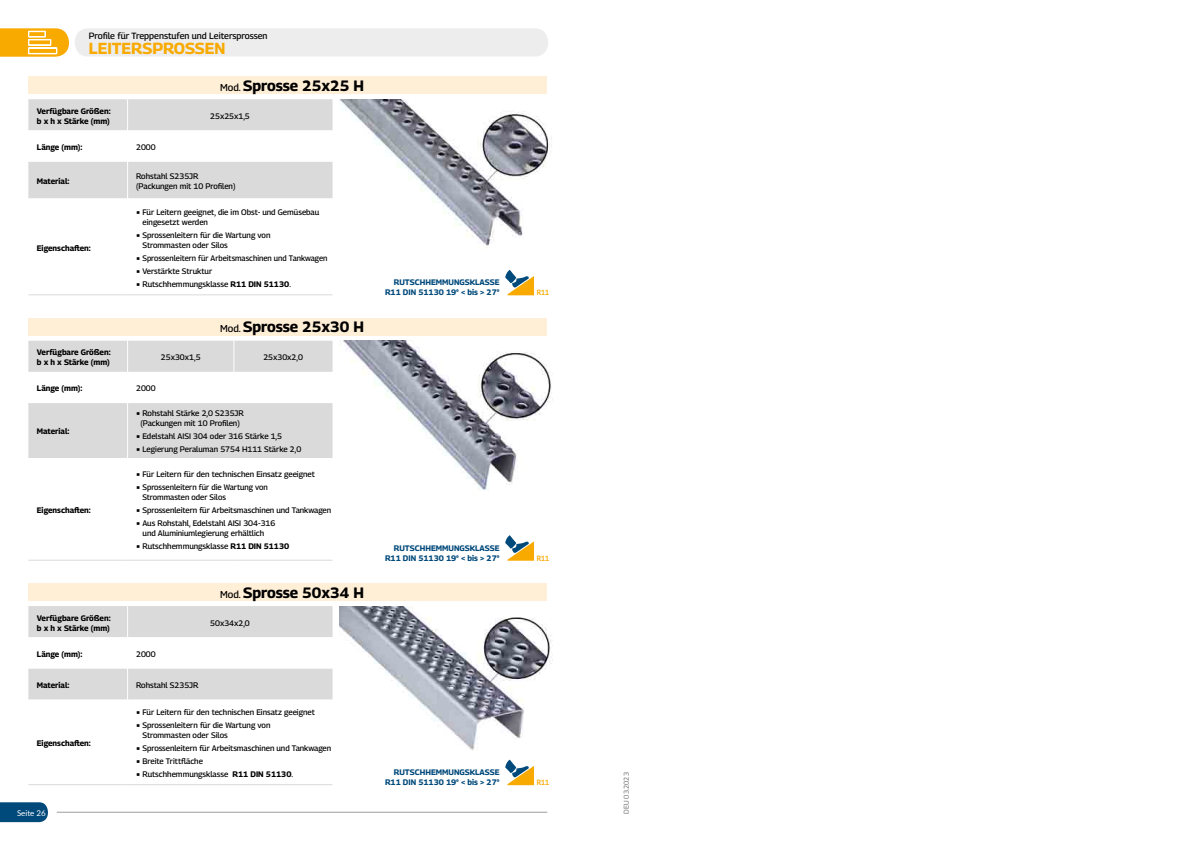
<style>
.page{position:relative;width:1191px;height:842px;background:#fff}
.page>*{position:absolute;margin:0;border:0;box-sizing:border-box;transform-origin:0 0}
.t1{font:700 16px "Georama";color:#f8aa00}
.t2{font:700 15px "Georama";color:#000}
.t3{font:500 9px "Georama";color:#000}
.t4{font:500 8px/10px "Georama";color:#000}
.t5{font:700 8px/10px "Georama";color:#000}
.t6{font:700 8px/10px "Georama";color:#00497b;text-align:right}
.t7{font:8px "Lato";color:#fff}
.t8{font:600 7.5px "Georama";color:#f8aa00;scale:.85 1}
.t9{font:7px "Georama";color:#706f6f}
.s1{font-weight:500;font-size:10px}
.s2{font-weight:700}
</style>
<div class="page">
<svg style="left:0;top:802px;width:48px;height:20px"></svg>
<hr style="left:57px;top:812px;width:490px;height:1px;background:#9d9d9c">
<div style="left:75px;top:28px;width:473px;height:29px;background:#ededed;border-radius:13px"></div>
<svg style="left:0;top:28px;width:69px;height:29px"></svg>
<div style="left:28px;top:99px;width:304px;height:31px;background:#dadada"></div>
<div style="left:28px;top:162px;width:304px;height:36px;background:#dadada"></div>
<hr style="left:127px;top:99px;width:1px;height:31px;background:#fff">
<hr style="left:127px;top:162px;width:1px;height:36px;background:#fff">
<hr style="left:28px;top:294px;width:100px;height:1px;background:#dadada">
<hr style="left:128px;top:294px;width:204px;height:1px;background:#dadada">
<div style="left:28px;top:341px;width:304px;height:31px;background:#dadada"></div>
<svg style="left:28px;top:403px;width:304px;height:157px"></svg>
<hr style="left:127px;top:341px;width:1px;height:31px;background:#fff">
<hr style="left:233px;top:341px;width:1px;height:31px;background:#fff">
<hr style="left:127px;top:403px;width:1px;height:55px;background:#fff">
<hr style="left:28px;top:560px;width:100px;height:1px;background:#dadada">
<hr style="left:127px;top:458px;width:1px;height:102px;background:#fff">
<hr style="left:128px;top:560px;width:106px;height:1px;background:#dadada">
<hr style="left:234px;top:560px;width:98px;height:1px;background:#dadada">
<img style="left:339px;top:99px;width:213px;height:147px">
<img style="left:339px;top:341px;width:214px;height:150px">
<img style="left:339px;top:606px;width:214px;height:154px">
<div style="left:28px;top:77px;width:519px;height:17px;background:#ffefd7"></div>
<div style="left:28px;top:318px;width:519px;height:17px;background:#ffefd7"></div>
<div style="left:28px;top:583px;width:519px;height:17px;background:#ffefd7"></div>
<div style="left:28px;top:606px;width:304px;height:31px;background:#dadada"></div>
<div style="left:28px;top:668px;width:304px;height:32px;background:#dadada"></div>
<hr style="left:127px;top:606px;width:1px;height:31px;background:#fff">
<hr style="left:127px;top:668px;width:1px;height:32px;background:#fff">
<hr style="left:28px;top:784px;width:100px;height:1px;background:#dadada">
<hr style="left:128px;top:784px;width:204px;height:1px;background:#dadada">
<svg style="left:505px;top:270px;width:29px;height:25px"></svg>
<svg style="left:505px;top:535px;width:29px;height:26px"></svg>
<svg style="left:505px;top:760px;width:29px;height:25px"></svg>
<p class="t3" style="left:89px;top:30px;width:180px">Profile für Treppenstufen und Leitersprossen</p>
<h1 class="t1" style="left:89px;top:37px;width:138px">LEITERSPROSSEN</h1>
<h2 class="t2" style="left:220px;top:75px;width:145px"><span class="s1">Mod.</span> Sprosse 25x25 H</h2>
<p class="t5" style="left:37px;top:106px;width:75px">Verfügbare Größen: b x h x Stärke (mm)</p>
<p class="t4" style="left:210px;top:111px;width:41px">25x25x1,5</p>
<p class="t5" style="left:37px;top:142px;width:47px">Länge (mm):</p>
<p class="t4" style="left:136px;top:142px;width:21px">2000</p>
<p class="t5" style="left:37px;top:176px;width:34px">Material:</p>
<p class="t4" style="left:136px;top:171px;width:101px">Rohstahl S235JR (Packungen mit 10 Profilen)</p>
<p class="t5" style="left:37px;top:242px;width:55px">Eigenschaften:</p>
<p class="t4" style="left:142px;top:206px;width:178px;text-indent:-6px">■ Für Leitern geeignet, die im Obst- und Gemüsebau eingesetzt werden</p>
<p class="t4" style="left:142px;top:229px;width:129px;text-indent:-6px">■ Sprossenleitern für die Wartung von<br>Strommasten oder Silos</p>
<p class="t4" style="left:136px;top:252px;width:193px">■ Sprossenleitern für Arbeitsmaschinen und Tankwagen</p>
<p class="t4" style="left:136px;top:265px;width:78px">■ Verstärkte Struktur</p>
<p class="t4" style="left:136px;top:278px;width:156px">■ Rutschhemmungsklasse <span class="s2">R11 DIN 51130</span>.</p>
<h2 class="t2" style="left:220px;top:316px;width:145px"><span class="s1">Mod.</span> Sprosse 25x30 H</h2>
<p class="t5" style="left:37px;top:347px;width:75px">Verfügbare Größen: b x h x Stärke (mm)</p>
<p class="t4" style="left:161px;top:352px;width:41px">25x30x1,5</p>
<p class="t4" style="left:263px;top:352px;width:41px">25x30x2,0</p>
<p class="t5" style="left:37px;top:383px;width:47px">Länge (mm):</p>
<p class="t4" style="left:136px;top:383px;width:21px">2000</p>
<p class="t5" style="left:37px;top:426px;width:34px">Material:</p>
<p class="t4" style="left:136px;top:408px;width:109px;text-align:center">■ Rohstahl Stärke 2,0 S235JR (Packungen mit 10 Profilen)</p>
<p class="t4" style="left:136px;top:431px;width:147px">■ Edelstahl AISI 304 oder 316 Stärke 1,5</p>
<p class="t4" style="left:136px;top:444px;width:167px">■ Legierung Peraluman 5754 H111 Stärke 2,0</p>
<p class="t5" style="left:37px;top:505px;width:55px">Eigenschaften:</p>
<p class="t4" style="left:136px;top:469px;width:180px">■ Für Leitern für den technischen Einsatz geeignet</p>
<p class="t4" style="left:142px;top:482px;width:127px;text-indent:-6px">■ Sprossenleitern für die Wartung von<br>Strommasten oder Silos</p>
<p class="t4" style="left:136px;top:505px;width:197px">■ Sprossenleitern für Arbeitsmaschinen und Tankwagen</p>
<p class="t4" style="left:136px;top:518px;width:141px;text-align:center">■ Aus Rohstahl, Edelstahl AISI 304-316 und Aluminiumlegierung erhältlich</p>
<p class="t4" style="left:136px;top:541px;width:155px">■ Rutschhemmungsklasse <span class="s2">R11 DIN 51130</span></p>
<h2 class="t2" style="left:220px;top:581px;width:145px"><span class="s1">Mod.</span> Sprosse 50x34 H</h2>
<p class="t5" style="left:37px;top:612px;width:75px">Verfügbare Größen: b x h x Stärke (mm)</p>
<p class="t4" style="left:210px;top:617px;width:41px">50x34x2,0</p>
<p class="t5" style="left:37px;top:649px;width:47px">Länge (mm):</p>
<p class="t4" style="left:136px;top:649px;width:21px">2000</p>
<p class="t5" style="left:37px;top:680px;width:34px">Material:</p>
<p class="t4" style="left:136px;top:680px;width:64px">Rohstahl S235JR</p>
<p class="t5" style="left:37px;top:738px;width:55px">Eigenschaften:</p>
<p class="t7" style="left:17px;top:807px;width:30px">Seite 26</p>
<p class="t4" style="left:136px;top:707px;width:180px">■ Für Leitern für den technischen Einsatz geeignet</p>
<p class="t4" style="left:142px;top:720px;width:129px;text-indent:-6px">■ Sprossenleitern für die Wartung von<br>Strommasten oder Silos</p>
<p class="t4" style="left:136px;top:743px;width:197px">■ Sprossenleitern für Arbeitsmaschinen und Tankwagen</p>
<p class="t4" style="left:136px;top:756px;width:68px">■ Breite Trittfläche</p>
<p class="t4" style="left:136px;top:769px;width:158px">■ Rutschhemmungsklasse <span class="s2">R11 DIN 51130</span>.</p>
<p class="t6" style="left:385px;top:277px;width:116px">RUTSCHHEMMUNGSKLASSE<br>R11 DIN 51130 19° &lt; bis &gt; 27°</p>
<p class="t8" style="left:537px;top:287px;width:16px">R11</p>
<p class="t6" style="left:385px;top:543px;width:116px">RUTSCHHEMMUNGSKLASSE<br>R11 DIN 51130 19° &lt; bis &gt; 27°</p>
<p class="t8" style="left:537px;top:553px;width:16px">R11</p>
<p class="t6" style="left:385px;top:767px;width:116px">RUTSCHHEMMUNGSKLASSE<br>R11 DIN 51130 19° &lt; bis &gt; 27°</p>
<p class="t9" style="left:621px;top:814px;width:43px;rotate:-90deg">DEU 03.2023</p>
<p class="t8" style="left:537px;top:777px;width:16px">R11</p>
</div>
